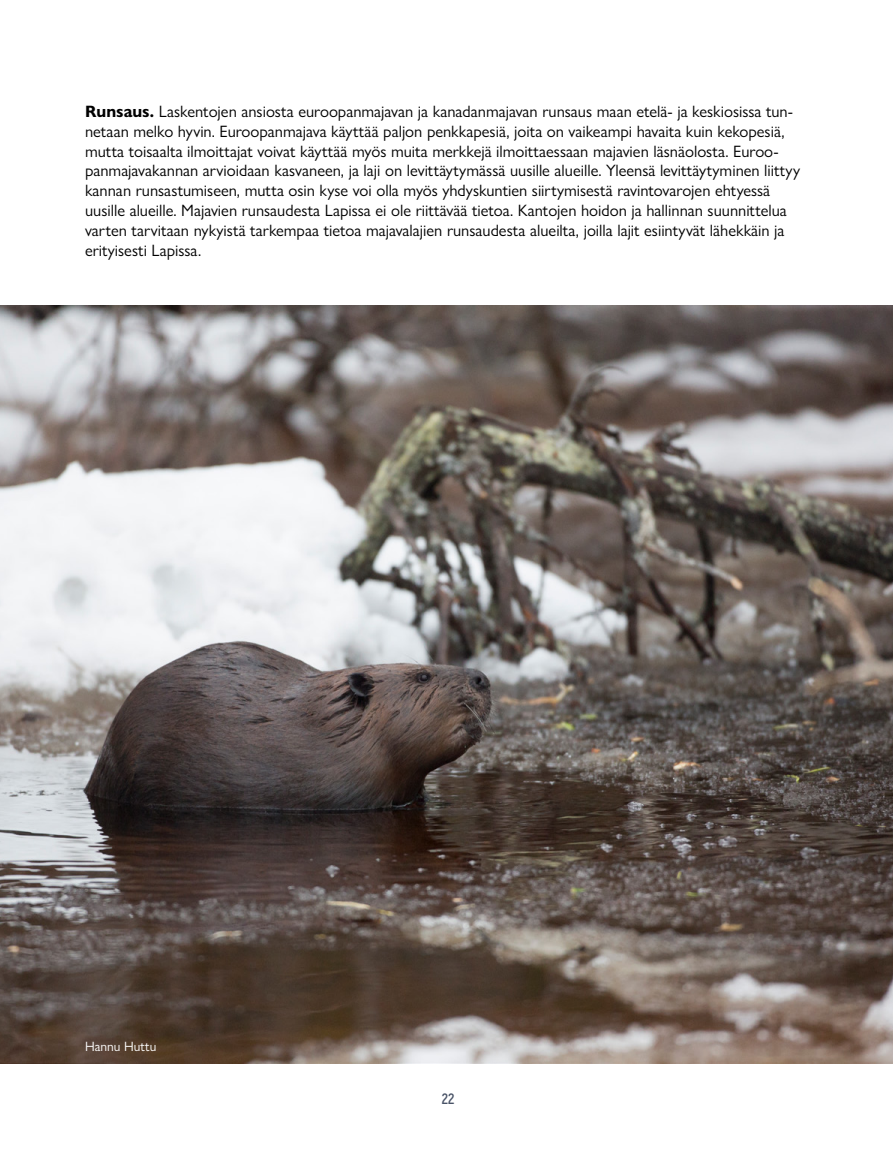
<style>
.page{position:relative;width:893px;height:1149px;background:#fff}
.page>*{position:absolute;margin:0;border:0;box-sizing:border-box;transform-origin:0 0}
.t1{font:16.5px/19.8px "Gill Sans Nova";color:#000}
.t2{font:700 15px "Akrobat";color:#495367}
.t3{font:13.5px "Gill Sans Nova";color:#fff}
.s1{font-weight:700}
</style>
<div class="page">
<img style="left:0;top:305px;width:893px;height:758px">
<p class="t1" style="left:85px;top:101px;width:717px"><span class="s1">Runsaus.</span> Laskentojen ansiosta euroopanmajavan ja kanadanmajavan runsaus maan etelä- ja keskiosissa tun&shy;netaan melko hyvin. Euroopanmajava käyttää paljon penkkapesiä, joita on vaikeampi havaita kuin kekopesiä, mutta toisaalta ilmoittajat voivat käyttää myös muita merkkejä ilmoittaessaan majavien läsnäolosta. Euroo&shy;panmajavakannan arvioidaan kasvaneen, ja laji on levittäytymässä uusille alueille. Yleensä levittäytyminen liittyy kannan runsastumiseen, mutta osin kyse voi olla myös yhdyskuntien siirtymisestä ravintovarojen ehtyessä uusille alueille. Majavien runsaudesta Lapissa ei ole riittävää tietoa. Kantojen hoidon ja hallinnan suunnittelua varten tarvitaan nykyistä tarkempaa tietoa majavalajien runsaudesta alueilta, joilla lajit esiintyvät lähekkäin ja erityisesti Lapissa.</p>
<p class="t3" style="left:85px;top:1038px;width:73px">Hannu Huttu</p>
<p class="t2" style="left:442px;top:1089px;width:14px">22</p>
</div>
